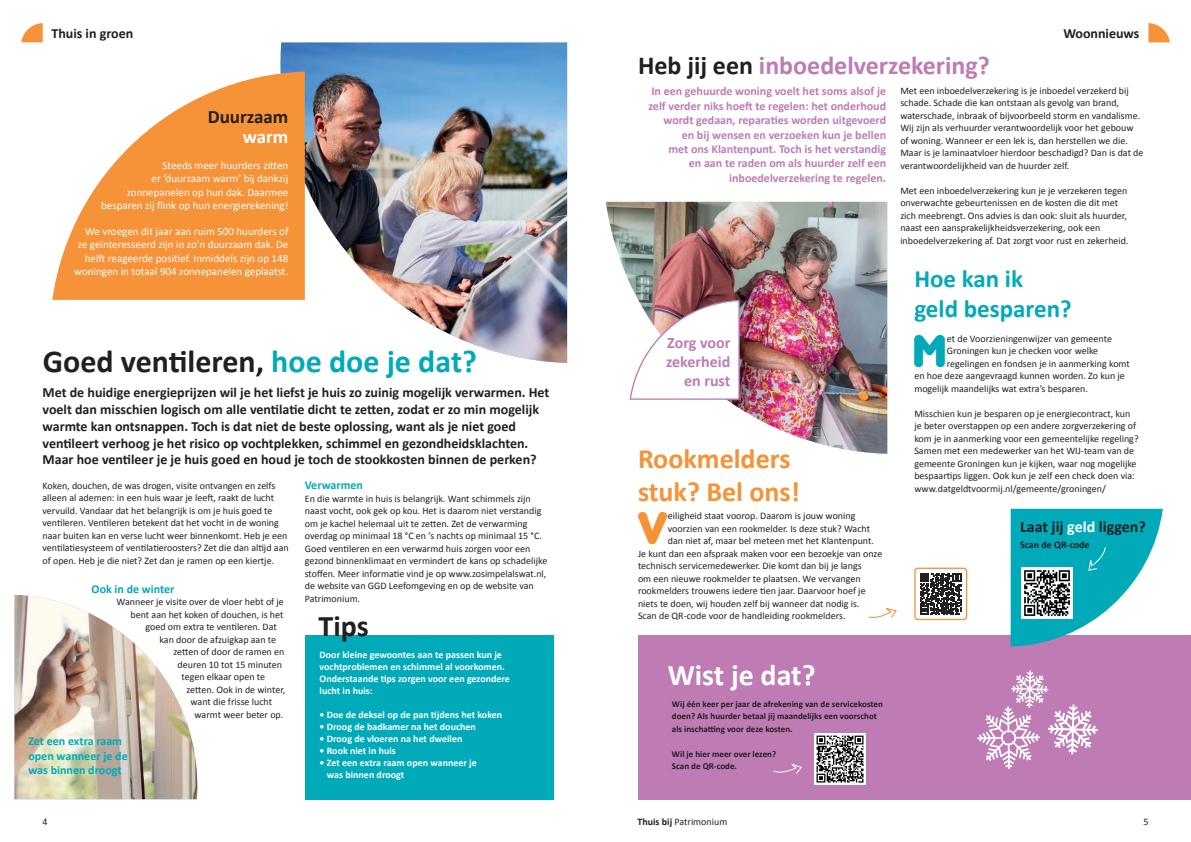
<style>
.page{position:relative;width:1191px;height:842px;background:#fff}
.page>*{position:absolute;margin:0;border:0;box-sizing:border-box;transform-origin:0 0}
.t1{font:45.4px "Junegull";color:#f69238}
.t2{font:45.4px "Junegull";color:#00aab9}
.t3{font:700 32px "Calibri";color:#231f20}
.t4{font:700 30px "Calibri";color:#fff}
.t5{font:700 30px "Calibri";color:#231f20}
.t6{font:700 28px/33.6px "Calibri";color:#f69238}
.t7{font:700 26px "Calibri";color:#bf7bb4}
.t8{font:700 25px/30px "Calibri";color:#00aab9}
.t9{font:700 19px "Calibri";color:#231f20}
.t10{font:700 19px "Calibri";color:#fff}
.t11{font:700 16px/19.2px "Calibri";color:#bf7bb4;text-align:right}
.t12{font:700 16px "Calibri";color:#231f20}
.t13{font:700 14px/16.8px "Calibri";color:#231f20}
.t14{font:700 12px/14.4px "Calibri";color:#bf7bb4;text-align:right}
.t15{font:700 12px/14.4px "Calibri";color:#00aab9}
.t16{font:11px/13.2px "Calibri";color:#fff;text-align:right}
.t17{font:10px/12.5px "Calibri";color:#231f20}
.t18{font:700 10px/12px "Calibri";color:#fff}
.t19{font:700 10px "Calibri";color:#231f20}
.t20{font:700 9px/12.5px "Calibri";color:#231f20}
.s1{color:#00aab9}
.s2{color:#231f20}
.s3{color:#fff}
.s4{font-weight:700}
</style>
<div class="page">
<div style="left:305px;top:635px;width:248px;height:164px;background:#00aab9"></div>
<div style="left:638px;top:635px;width:553px;height:164px;background:#bf7bb4"></div>
<img style="left:280px;top:43px;width:287px;height:320px">
<svg style="left:52px;top:72px;width:253px;height:228px;fill:#f69238"></svg>
<svg style="left:1148px;top:23px;width:21px;height:19px"></svg>
<svg style="left:21px;top:23px;width:22px;height:19px"></svg>
<img style="left:606px;top:202px;width:281px;height:252px">
<img style="left:15px;top:595px;width:182px;height:204px">
<svg style="left:629px;top:299px;width:111px;height:102px"></svg>
<img style="left:814px;top:733px;width:52px;height:51px">
<svg style="left:1010px;top:508px;width:153px;height:139px"></svg>
<svg style="left:773px;top:764px;width:29px;height:10px"></svg>
<svg style="left:920px;top:573px;width:41px;height:41px"></svg>
<div style="left:914px;top:568px;width:53px;height:52px;border:1px solid #f69238;border-radius:3px"></div>
<svg style="left:868px;top:608px;width:29px;height:10px"></svg>
<svg style="left:977px;top:670px;width:120px;height:99px"></svg>
<h3 class="t13" style="left:51px;top:24px;width:83px">Thuis in groen</h3>
<h3 class="t9" style="left:208px;top:103px;width:82px">Duurzaam</h3>
<h3 class="t10" style="left:243px;top:123px;width:47px">warm</h3>
<p class="t16" style="left:101px;top:159px;width:189px">Steeds meer huurders zitten<br>er ‘duurzaam warm’ bij dankzij zonnepanelen op hun dak. Daarmee besparen zij flink op hun energierekening!</p>
<p class="t16" style="left:74px;top:225px;width:216px">We vroegen dit jaar aan ruim 500 huurders of ze geïnteresseerd zijn in zo’n duurzaam dak. De helft reageerde positief. Inmiddels zijn op 148 woningen in totaal 904 zonnepanelen geplaatst.</p>
<h2 class="t3" style="left:43px;top:339px;width:435px">Goed ventileren, <span class="s1">hoe doe je dat?</span></h2>
<p class="t13" style="left:43px;top:384px;width:508px">Met de huidige energieprijzen wil je het liefst je huis zo zuinig mogelijk verwarmen. Het voelt dan misschien logisch om alle ventilatie dicht te zetten, zodat er zo min mogelijk warmte kan ontsnappen. Toch is dat niet de beste oplossing, want als je niet goed ventileert verhoog je het risico op vochtplekken, schimmel en gezondheidsklachten.<br>Maar hoe ventileer je je huis goed en houd je toch de stookkosten binnen de perken?</p>
<p class="t15" style="left:305px;top:477px;width:60px">Verwarmen</p>
<p class="t17" style="left:305px;top:492px;width:244px">En die warmte in huis is belangrijk. Want schimmels zijn naast vocht, ook gek op kou. Het is daarom niet verstandig om je kachel helemaal uit te zetten. Zet de verwarming overdag op minimaal 18 °C en ’s nachts op minimaal 15 °C.<br>Goed ventileren en een verwarmd huis zorgen voor een gezond binnenklimaat en vermindert de kans op schadelijke stoffen. Meer informatie vind je op www.zosimpelalswat.nl, de website van GGD Leefomgeving en op de website van Patrimonium.</p>
<p class="t17" style="left:43px;top:479px;width:248px">Koken, douchen, de was drogen, visite ontvangen en zelfs alleen al ademen: in een huis waar je leeft, raakt de lucht vervuild. Vandaar dat het belangrijk is om je huis goed te ventileren. Ventileren betekent dat het vocht in de woning naar buiten kan en verse lucht weer binnenkomt. Heb je een ventilatiesysteem of ventilatieroosters? Zet die dan altijd aan of open. Heb je die niet? Zet dan je ramen op een kiertje.</p>
<p class="t15" style="left:92px;top:581px;width:84px">Ook in de winter</p>
<p class="t17" style="left:117px;top:595px;width:169px">Wanneer je visite over de vloer hebt of je</p>
<p class="t17" style="left:131px;top:608px;width:154px">bent aan het koken of douchen, is het</p>
<p class="t17" style="left:146px;top:620px;width:133px">goed om extra te ventileren. Dat</p>
<p class="t17" style="left:160px;top:633px;width:118px">kan door de afzuigkap aan te</p>
<p class="t17" style="left:174px;top:645px;width:112px">zetten of door de ramen en</p>
<p class="t17" style="left:178px;top:658px;width:106px">deuren 10 tot 15 minuten</p>
<p class="t17" style="left:182px;top:670px;width:85px">tegen elkaar open te</p>
<p class="t17" style="left:187px;top:683px;width:100px">zetten. Ook in de winter,</p>
<p class="t17" style="left:191px;top:695px;width:83px">want die frisse lucht</p>
<p class="t17" style="left:195px;top:708px;width:90px">warmt weer beter op.</p>
<h3 class="t5" style="left:319px;top:604px;width:52px">Tips</h3>
<p class="t18" style="left:319px;top:648px;width:192px">Door kleine gewoontes aan te passen kun je vochtproblemen en schimmel al voorkomen.<br>Onderstaande tips zorgen voor een gezondere lucht in huis:</p>
<p class="t18" style="left:319px;top:708px;width:184px">• Doe de deksel op de pan tijdens het koken</p>
<p class="t18" style="left:319px;top:720px;width:158px">• Droog de badkamer na het douchen</p>
<p class="t18" style="left:319px;top:732px;width:144px">• Droog de vloeren na het dweilen</p>
<p class="t18" style="left:319px;top:744px;width:78px">• Rook niet in huis</p>
<p class="t18" style="left:327px;top:756px;width:151px;text-indent:-7px">• Zet een extra raam open wanneer je was binnen droogt</p>
<p class="t15" style="left:28px;top:734px;width:101px">Zet een extra raam open wanneer je de was binnen droogt</p>
<h3 class="t7" style="left:638px;top:46px;width:353px"><span class="s2">Heb jij een</span> inboedelverzekering?</h3>
<h3 class="t13" style="left:1063px;top:24px;width:78px">Woonnieuws</h3>
<p class="t14" style="left:648px;top:84px;width:239px">In een gehuurde woning voelt het soms alsof je zelf verder niks hoeft te regelen: het onderhoud wordt gedaan, reparaties worden uitgevoerd en bij wensen en verzoeken kun je bellen<br>met ons Klantenpunt. Toch is het verstandig<br>en aan te raden om als huurder zelf een inboedelverzekering te regelen.</p>
<p class="t17" style="left:900px;top:84px;width:245px">Met een inboedelverzekering is je inboedel verzekerd bij schade. Schade die kan ontstaan als gevolg van brand, waterschade, inbraak of bijvoorbeeld storm en vandalisme.<br>Wij zijn als verhuurder verantwoordelijk voor het gebouw of woning. Wanneer er een lek is, dan herstellen we die.<br>Maar is je laminaatvloer hierdoor beschadigd? Dan is dat de verantwoordelijkheid van de huurder zelf.</p>
<p class="t17" style="left:900px;top:184px;width:230px">Met een inboedelverzekering kun je je verzekeren tegen onverwachte gebeurtenissen en de kosten die dit met zich meebrengt. Ons advies is dan ook: sluit als huurder, naast een aansprakelijkheidsverzekering, ook een inboedelverzekering af. Dat zorgt voor rust en zekerheid.</p>
<h3 class="t11" style="left:666px;top:332px;width:66px">Zorg voor zekerheid en rust</h3>
<h3 class="t6" style="left:638px;top:441px;width:163px">Rookmelders stuk? Bel ons!</h3>
<h1 class="t1" style="left:637px;top:501px;width:32px">V</h1>
<p class="t17" style="left:668px;top:509px;width:189px">eiligheid staat voorop. Daarom is jouw woning</p>
<p class="t17" style="left:668px;top:522px;width:204px">voorzien van een rookmelder. Is deze stuk? Wacht</p>
<p class="t17" style="left:668px;top:534px;width:208px">dan niet af, maar bel meteen met het Klantenpunt.</p>
<p class="t17" style="left:638px;top:547px;width:246px">Je kunt dan een afspraak maken voor een bezoekje van onze</p>
<p class="t17" style="left:638px;top:559px;width:225px">technisch servicemedewerker. Die komt dan bij je langs</p>
<p class="t17" style="left:638px;top:572px;width:224px">om een nieuwe rookmelder te plaatsen. We vervangen</p>
<p class="t17" style="left:638px;top:584px;width:229px">rookmelders trouwens iedere tien jaar. Daarvoor hoef je</p>
<p class="t17" style="left:638px;top:597px;width:223px">niets te doen, wij houden zelf bij wanneer dat nodig is.</p>
<p class="t17" style="left:638px;top:609px;width:209px">Scan de QR-code voor de handleiding rookmelders.</p>
<h3 class="t4" style="left:667px;top:654px;width:149px">Wist je dat?</h3>
<p class="t20" style="left:672px;top:697px;width:212px">Wij één keer per jaar de afrekening van de servicekosten doen? Als huurder betaal jij maandelijks een voorschot als inschatting voor deze kosten.</p>
<p class="t20" style="left:672px;top:747px;width:106px">Wil je hier meer over lezen?<br>Scan de QR-code.</p>
<h3 class="t8" style="left:914px;top:263px;width:159px">Hoe kan ik geld besparen?</h3>
<h1 class="t2" style="left:912px;top:324px;width:36px">M</h1>
<p class="t17" style="left:947px;top:332px;width:166px">et de Voorzieningenwijzer van gemeente</p>
<p class="t17" style="left:947px;top:344px;width:153px">Groningen kun je checken voor welke</p>
<p class="t17" style="left:947px;top:357px;width:184px">regelingen en fondsen je in aanmerking komt</p>
<p class="t17" style="left:914px;top:369px;width:212px">en hoe deze aangevraagd kunnen worden. Zo kun je</p>
<p class="t17" style="left:914px;top:382px;width:175px">mogelijk maandelijks wat extra’s besparen.</p>
<p class="t17" style="left:914px;top:407px;width:226px">Misschien kun je besparen op je energiecontract, kun je beter overstappen op een andere zorgverzekering of kom je in aanmerking voor een gemeentelijke regeling?<br>Samen met een medewerker van het WIJ-team van de gemeente Groningen kun je kijken, waar nog mogelijke bespaartips liggen. Ook kun je zelf een check doen via: www.datgeldtvoormij.nl/gemeente/groningen/</p>
<h3 class="t12" style="left:1020px;top:515px;width:127px">Laat jij <span class="s3">geld</span> liggen?</h3>
<p class="t19" style="left:1020px;top:538px;width:71px">Scan de QR-code</p>
<p class="t17" style="left:43px;top:815px;width:7px">4</p>
<p class="t17" style="left:637px;top:815px;width:91px"><span class="s4">Thuis bij</span> Patrimonium</p>
<p class="t17" style="left:1143px;top:815px;width:7px">5</p>
</div>
